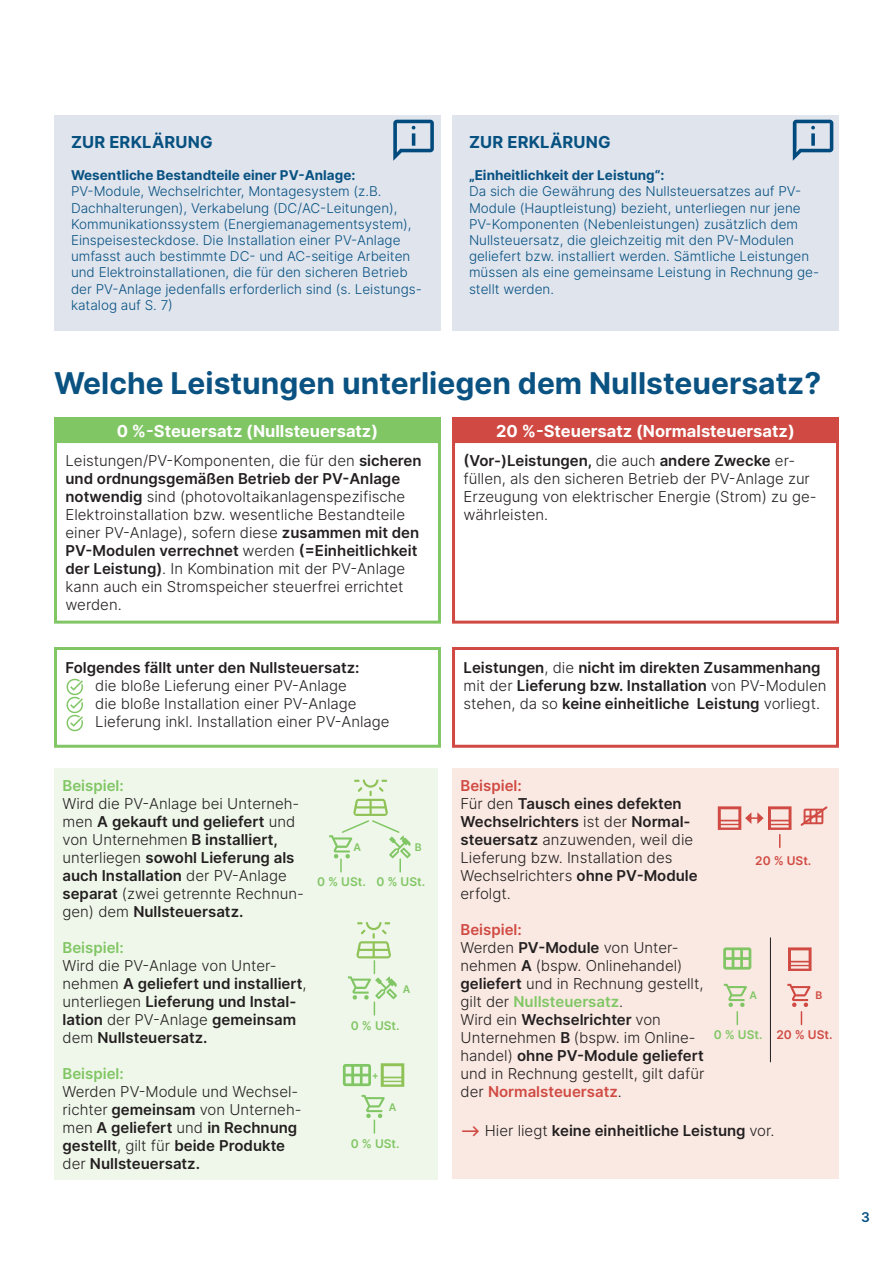
<style>
.page{position:relative;width:893px;height:1263px;background:#fff}
.page>*{position:absolute;margin:0;border:0;box-sizing:border-box;transform-origin:0 0}
.t1{font:700 30px "Inter";color:#095281}
.t2{font:700 16.5px "Inter";color:#fff}
.t3{font:700 16.5px "Inter";letter-spacing:.01em;color:#075181}
.t4{font:300 15px/18px "Inter";color:#231f20}
.t5{font:600 15px/18px "Inter";color:#231f20}
.t6{font:600 15px "Inter";color:#81c665}
.t7{font:600 15px "Inter";color:#d04a43}
.t8{font:300 13.5px/16.2px "Inter";color:#075181}
.t9{font:700 13.5px "Inter";color:#075181}
.t10{font:600 13.5px "Inter";color:#075181}
.t11{font:600 12px "Inter";color:#81c665}
.t12{font:600 12px "Inter";color:#d04a43}
.t13{font:600 10.5px "Inter";color:#81c665}
.t14{font:600 10.5px "Inter";color:#d04a43}
.s1{font-weight:600}
.s2{font-weight:300}
.s3{font-weight:600;color:#81c665}
.s4{font-weight:600;color:#d04a43}
.s5{color:#d04a43}
</style>
<div class="page">
<div style="left:718px;top:768px;width:121px;height:411px;background:#f9e9e2"></div>
<div style="left:319px;top:768px;width:119px;height:412px;background:#eff7ea"></div>
<div style="left:54px;top:115px;width:387px;height:215px;background:#dfe4ed"></div>
<div style="left:452px;top:115px;width:387px;height:215px;background:#dfe4ed"></div>
<div style="left:54px;top:647px;width:387px;height:101px;border:3px solid #81c665"></div>
<div style="left:452px;top:647px;width:387px;height:101px;border:3px solid #d04a43"></div>
<div style="left:54px;top:440px;width:387px;height:184px;border:3px solid #81c665"></div>
<div style="left:452px;top:440px;width:387px;height:184px;border:3px solid #d04a43"></div>
<div style="left:54px;top:418px;width:387px;height:23px;background:#81c665"></div>
<div style="left:452px;top:418px;width:387px;height:23px;background:#d04a43"></div>
<div style="left:54px;top:768px;width:266px;height:412px;background:#eff7ea"></div>
<div style="left:452px;top:768px;width:266px;height:410px;background:#f9e9e2"></div>
<svg style="left:329px;top:780px;width:82px;height:92px"></svg>
<svg style="left:348px;top:922px;width:49px;height:93px"></svg>
<svg style="left:362px;top:1095px;width:23px;height:38px"></svg>
<svg style="left:343px;top:1064px;width:28px;height:22px"></svg>
<svg style="left:381px;top:1063px;width:23px;height:24px"></svg>
<svg style="left:718px;top:806px;width:73px;height:41px"></svg>
<svg style="left:800px;top:806px;width:28px;height:20px"></svg>
<svg style="left:788px;top:947px;width:23px;height:24px"></svg>
<svg style="left:787px;top:984px;width:23px;height:40px"></svg>
<svg style="left:723px;top:947px;width:28px;height:22px"></svg>
<svg style="left:724px;top:984px;width:23px;height:40px"></svg>
<hr style="left:770px;top:937px;width:1px;height:125px;background:#231f20">
<svg style="left:393px;top:120px;width:41px;height:41px"></svg>
<svg style="left:793px;top:120px;width:40px;height:41px"></svg>
<svg style="left:67px;top:679px;width:16px;height:52px"></svg>
<p class="t3" style="left:71px;top:130px;width:143px">ZUR ERKLÄRUNG</p>
<p class="t9" style="left:71px;top:165px;width:286px">Wesentliche Bestandteile einer PV-Anlage:</p>
<p class="t8" style="left:71px;top:183px;width:352px">PV-Module, Wechselrichter, Montagesystem (z.B.<br>Dachhalterungen), Verkabelung (DC/AC-Leitungen), Kommunikationssystem (Energiemanagementsystem), Einspeisesteckdose. Die Installation einer PV-Anlage umfasst auch bestimmte DC- und AC-seitige Arbeiten und Elektroinstallationen, die für den sicheren Betrieb der PV-Anlage jedenfalls erforderlich sind (s. Leistungs&shy;katalog auf S. 7)</p>
<p class="t3" style="left:469px;top:130px;width:143px">ZUR ERKLÄRUNG</p>
<p class="t9" style="left:469px;top:165px;width:197px">„Einheitlichkeit der Leistung“:</p>
<p class="t8" style="left:469px;top:183px;width:352px">Da sich die Gewährung des Nullsteuersatzes auf PV-Module (Hauptleistung) bezieht, unterliegen nur jene PV-Komponenten (Nebenleistungen) zusätzlich dem Nullsteuersatz, die gleichzeitig mit den PV-Modulen geliefert bzw. installiert werden. Sämtliche Leistungen müssen als eine gemeinsame Leistung in Rechnung ge&shy;stellt werden.</p>
<p class="t1" style="left:54px;top:361px;width:769px">Welche Leistungen unterliegen dem Nullsteuersatz?</p>
<p class="t2" style="left:117px;top:419px;width:263px">0 %-Steuersatz (Nullsteuersatz)</p>
<p class="t2" style="left:496px;top:419px;width:300px">20 %-Steuersatz (Normalsteuersatz)</p>
<p class="t4" style="left:66px;top:451px;width:358px">Leistungen/PV-Komponenten, die für den <span class="s1">sicheren und ordnungsgemäßen Betrieb der PV-Anlage notwendig</span> sind (photovoltaikanlagenspezifische Elektroinstallation bzw. wesentliche Bestandteile einer PV-Anlage), sofern diese <span class="s1">zusammen mit den PV-Modulen verrechnet</span> werden <span class="s1">(=Einheitlichkeit der Leistung)</span>. In Kombination mit der PV-Anlage kann auch ein Stromspeicher steuerfrei errichtet werden.</p>
<p class="t4" style="left:463px;top:451px;width:354px"><span class="s1">(Vor-)Leistungen,</span> die auch <span class="s1">andere Zwecke</span> er&shy;füllen, als den sicheren Betrieb der PV-Anlage zur Erzeugung von elektrischer Energie (Strom) zu ge&shy;währleisten.</p>
<p class="t5" style="left:66px;top:658px;width:295px">Folgendes fällt unter den Nullsteuersatz:</p>
<p class="t4" style="left:95px;top:676px;width:253px">die bloße Lieferung einer PV-Anlage</p>
<p class="t4" style="left:95px;top:694px;width:263px">die bloße Installation einer PV-Anlage</p>
<p class="t4" style="left:95px;top:712px;width:296px">Lieferung inkl. Installation einer PV-Anlage</p>
<p class="t6" style="left:63px;top:774px;width:63px">Beispiel:</p>
<p class="t4" style="left:63px;top:794px;width:243px">Wird die PV-Anlage bei Unterneh&shy;men <span class="s1">A gekauft und geliefert</span> und von Unternehmen <span class="s1">B installiert, </span>unterliegen <span class="s1">sowohl Lieferung als auch Installation</span> der PV-Anlage <span class="s1">separat</span> (zwei getrennte Rechnun&shy;gen) dem <span class="s1">Nullsteuersatz.</span></p>
<p class="t6" style="left:63px;top:936px;width:63px">Beispiel:</p>
<p class="t5" style="left:63px;top:956px;width:246px"><span class="s2">Wird die PV-Anlage von Unter&shy;nehmen</span> A geliefert und installiert<span class="s2">, unterliegen</span> Lieferung und Instal&shy;lation <span class="s2">der PV-Anlage</span> gemeinsam <span class="s2">dem</span> Nullsteuersatz.</p>
<p class="t6" style="left:63px;top:1062px;width:63px">Beispiel:</p>
<p class="t5" style="left:63px;top:1082px;width:241px"><span class="s2">Werden PV-Module und Wechsel&shy;richter</span> gemeinsam <span class="s2">von Unterneh&shy;men</span> A geliefert <span class="s2">und</span> in Rechnung gestellt<span class="s2">, gilt für</span> beide Produkte <span class="s2">der</span> Nullsteuersatz.</p>
<p class="t13" style="left:353px;top:839px;width:9px">A</p>
<p class="t13" style="left:415px;top:839px;width:8px">B</p>
<p class="t11" style="left:317px;top:873px;width:50px">0 % USt.</p>
<p class="t11" style="left:376px;top:873px;width:50px">0 % USt.</p>
<p class="t13" style="left:403px;top:981px;width:9px">A</p>
<p class="t11" style="left:351px;top:1017px;width:50px">0 % USt.</p>
<p class="t13" style="left:372px;top:1067px;width:9px">+</p>
<p class="t13" style="left:389px;top:1099px;width:9px">A</p>
<p class="t11" style="left:351px;top:1135px;width:50px">0 % USt.</p>
<p class="t5" style="left:463px;top:658px;width:364px">Leistungen<span class="s2">, die</span> nicht im direkten Zusammenhang <span class="s2">mit der</span> Lieferung bzw. Installation <span class="s2">von PV-Modulen stehen, da so</span> keine einheitliche Leistung <span class="s2">vorliegt.</span></p>
<p class="t7" style="left:460px;top:774px;width:63px">Beispiel:</p>
<p class="t4" style="left:460px;top:794px;width:239px">Für den <span class="s1">Tausch eines defekten<br>Wechselrichters</span> ist der <span class="s1">Normal&shy;steuersatz</span> anzuwenden, weil die<br>Lieferung bzw. Installation des<br>Wechselrichters <span class="s1">ohne PV-Module </span>erfolgt.</p>
<p class="t7" style="left:460px;top:918px;width:63px">Beispiel:</p>
<p class="t4" style="left:460px;top:938px;width:244px">Werden <span class="s1">PV-Module</span> von Unter&shy;nehmen <span class="s1">A</span> (bspw. Onlinehandel) <span class="s1">geliefert</span> und in Rechnung gestellt, gilt der <span class="s3">Nullsteuersatz</span>.</p>
<p class="t4" style="left:460px;top:1010px;width:245px">Wird ein <span class="s1">Wechselrichter</span> von<br>Unternehmen <span class="s1">B</span> (bspw. im Online&shy;handel) <span class="s1">ohne PV-Module geliefert </span>und in Rechnung gestellt, gilt dafür der <span class="s4">Normalsteuersatz</span>.</p>
<p class="t12" style="left:755px;top:852px;width:58px">20 % USt.</p>
<p class="t13" style="left:749px;top:988px;width:9px">A</p>
<p class="t11" style="left:714px;top:1026px;width:50px">0 % USt.</p>
<p class="t14" style="left:815px;top:988px;width:8px">B</p>
<p class="t12" style="left:776px;top:1026px;width:58px">20 % USt.</p>
<p class="t5" style="left:460px;top:1121px;width:316px"><span class="s5">--&gt;</span> <span class="s2">Hier liegt</span> keine einheitliche Leistung <span class="s2">vor.</span></p>
<p class="t10" style="left:861px;top:1207px;width:10px">3</p>
</div>
